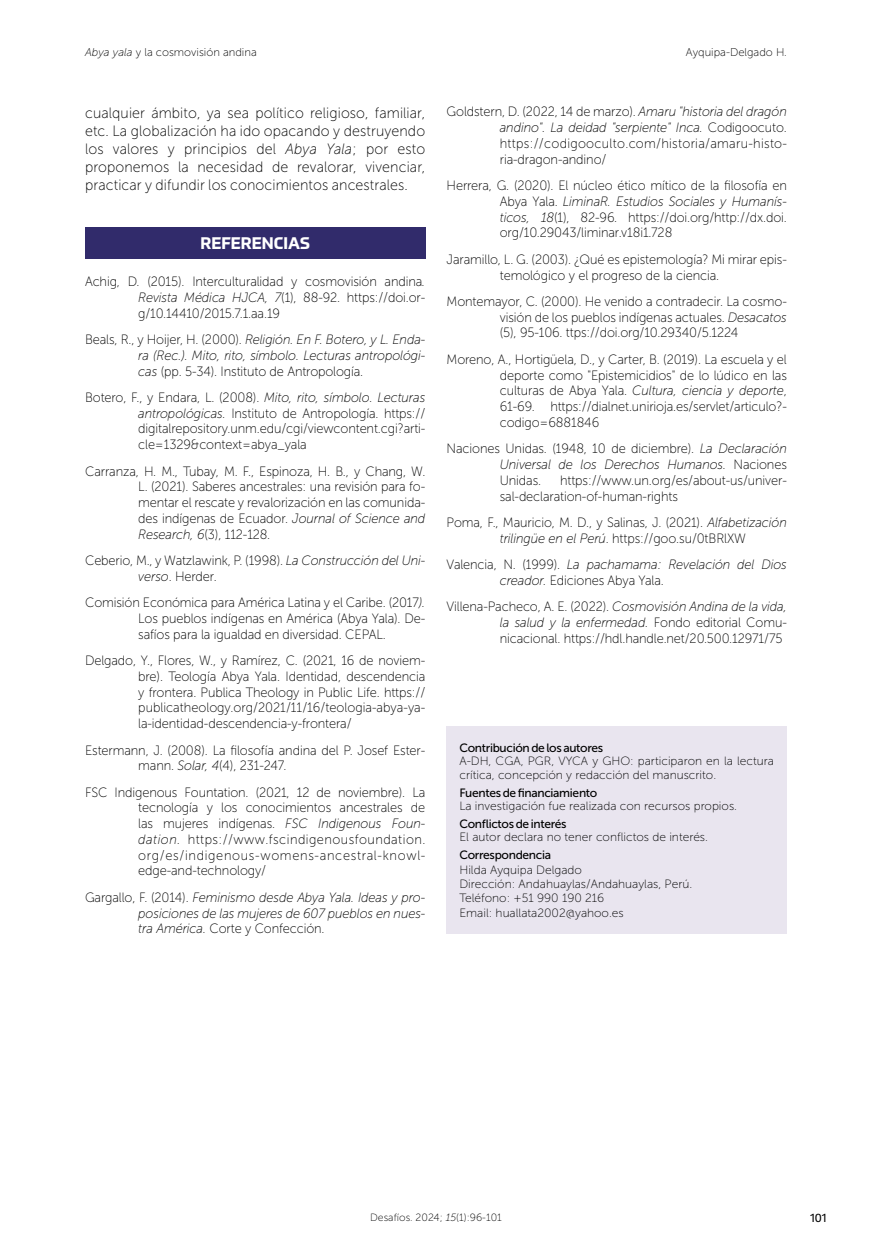
<style>
.page{position:relative;width:872px;height:1255px;background:#fff}
.page>*{position:absolute;margin:0;border:0;box-sizing:border-box;transform-origin:0 0}
.t1{font:700 16.5px "Prometo";color:#fff}
.t2{font:15px/18px "Museo Sans 100";letter-spacing:.01em;color:#000;text-align:justify;scale:.95 1}
.t3{font:13.5px/15.8px "Museo Sans 100";letter-spacing:-.01em;color:#000;text-align:justify;scale:.95 1}
.t4{font:italic 13.5px/15.8px "Museo Sans 100";letter-spacing:-.01em;color:#000;text-align:justify;scale:.95 1}
.t5{font:12px/14.4px "Museo Sans 100";color:#000}
.t6{font:12px "Museo Sans 500";letter-spacing:-.025em;color:#000}
.t7{font:500 12px "Prelo";color:#000}
.t8{font:11.25px "Museo Sans 100";color:#000}
.t9{font:10.5px "Museo Sans 100";color:#000}
.s1{font-style:italic}
.s2{font-style:normal}
</style>
<div class="page">
<div style="left:85px;top:227px;width:340px;height:32px;background:#312b6b"></div>
<div style="left:446px;top:726px;width:341px;height:207px;background:#e9e5ef"></div>
<p class="t8" style="left:85px;top:46px;width:173px"><span class="s1">Abya yala</span> y la cosmovisión andina</p>
<p class="t8" style="left:686px;top:46px;width:102px">Ayquipa-Delgado H.</p>
<p class="t2" style="left:85px;top:104px;width:360px">cualquier ámbito, ya sea político religioso, familiar, etc. La globalización ha ido opacando y destruyendo los valores y principios del <span class="s1">Abya Yala</span>; por esto proponemos la necesidad de revalorar, vivenciar, practicar y difundir los conocimientos ancestrales.</p>
<p class="t1" style="left:200px;top:233px;width:111px">REFERENCIAS</p>
<p class="t3" style="left:138px;top:274px;width:304px;text-indent:-53px">Achig, D. (2015). Interculturalidad y cosmovisión andina<span class="s1">.<br>Revista Médica HJCA, 7</span>(1), 88-92. https://doi.or&shy;g/10.14410/2015.7.1.aa.19</p>
<p class="t4" style="left:138px;top:331px;width:304px;text-indent:-53px"><span class="s2">Beals, R., y Hoijer, H. (2000).</span> Religión. En F. Botero, y L. Enda&shy;ra (Rec.). Mito, rito, símbolo. Lecturas antropológi&shy;cas <span class="s2">(pp. 5-34). Instituto de Antropología.</span></p>
<p class="t3" style="left:138px;top:389px;width:304px;text-indent:-53px">Botero, F., y Endara, L. (2008). <span class="s1">Mito, rito, símbolo. Lecturas antropológicas.</span> Instituto de Antropología. https:// digitalrepository.unm.edu/cgi/viewcontent.cgi?arti&shy;cle=1329&amp;context=abya_yala</p>
<p class="t3" style="left:138px;top:463px;width:304px;text-indent:-53px">Carranza, H. M., Tubay, M. F., Espinoza, H. B., y Chang, W.<br>L. (2021). Saberes ancestrales: una revisión para fo&shy;mentar el rescate y revalorización en las comunida&shy;des indígenas de Ecuador. <span class="s1">Journal of Science and Research, 6</span>(3), 112-128.</p>
<p class="t3" style="left:138px;top:552px;width:304px;text-indent:-53px">Ceberio, M., y Watzlawink, P. (1998). <span class="s1">La Construcción del Uni&shy;verso</span>. Herder.</p>
<p class="t3" style="left:138px;top:595px;width:304px;text-indent:-53px">Comisión Económica para América Latina y el Caribe. (2017<span class="s1">).<br></span>Los pueblos indígenas en América (Abya Yala). De&shy;safíos para la igualdad en diversidad. CEPAL.</p>
<p class="t3" style="left:138px;top:652px;width:304px;text-indent:-53px">Delgado, Y., Flores, W., y Ramírez, C. (2021, 16 de noviem&shy;bre). Teología Abya Yala. Identidad, descendencia y frontera. Publica Theology in Public Life. https:// publicatheology.org/2021/11/16/teologia-abya-ya&shy;la-identidad-descendencia-y-frontera/</p>
<p class="t3" style="left:138px;top:742px;width:304px;text-indent:-53px">Estermann, J. (2008). La filosofía andina del P. Josef Ester&shy;mann. <span class="s1">Solar, 4</span>(4), 231-247.</p>
<p class="t3" style="left:138px;top:784px;width:304px;text-indent:-53px">FSC Indigenous Fountation. (2021, 12 de noviembre). La tecnología y los conocimientos ancestrales de las mujeres indígenas. <span class="s1">FSC Indigenous Foun&shy;dation.</span> https://www.fscindigenousfoundation. org/es/indigenous-womens-ancestral-knowl&shy;edge-and-technology/</p>
<p class="t4" style="left:138px;top:889px;width:304px;text-indent:-53px"><span class="s2">Gargallo, F. (2014).</span> Feminismo desde Abya Yala. Ideas y pro&shy;posiciones de las mujeres de 607 pueblos en nues&shy;tra América. <span class="s2">Corte y Confección.</span></p>
<p class="t3" style="left:500px;top:104px;width:304px;text-indent:-53px">Goldstern, D. (2022, 14 de marzo). <span class="s1">Amaru "historia del dragón andino". La deidad "serpiente" Inca.</span> Codigoocuto. https://codigooculto.com/historia/amaru-histo&shy;ria-dragon-andino/</p>
<p class="t3" style="left:500px;top:178px;width:304px;text-indent:-53px">Herrera, G. (2020). El núcleo ético mítico de la filosofía en Abya Yala. <span class="s1">LiminaR. Estudios Sociales y Humanís&shy;ticos, 18</span>(1), 82-96. https://doi.org/http://dx.doi. org/10.29043/liminar.v18i1.728</p>
<p class="t3" style="left:500px;top:251px;width:304px;text-indent:-53px">Jaramillo, L. G. (2003). ¿Qué es epistemología? Mi mirar epis&shy;temológico y el progreso de la ciencia.</p>
<p class="t3" style="left:500px;top:293px;width:304px;text-indent:-53px">Montemayor, C. (2000). He venido a contradecir. La cosmo&shy;visión de los pueblos indígenas actuales. <span class="s1">Desacatos </span>(5), 95-106. ttps://doi.org/10.29340/5.1224</p>
<p class="t3" style="left:500px;top:351px;width:304px;text-indent:-53px">Moreno, A., Hortigüela, D., y Carter, B. (2019). La escuela y el deporte como "Epistemicidios" de lo lúdico en las culturas de Abya Yala. <span class="s1">Cultura, ciencia y deporte</span>, 61-69. https://dialnet.unirioja.es/servlet/articulo?- codigo=6881846</p>
<p class="t3" style="left:500px;top:441px;width:304px;text-indent:-53px">Naciones Unidas. (1948, 10 de diciembre). <span class="s1">La Declaración Universal de los Derechos Humanos.</span> Naciones Unidas.</p>
<p class="t3" style="left:500px;top:472px;width:304px;text-indent:60px">https://www.un.org/es/about-us/univer&shy;sal-declaration-of-human-rights</p>
<p class="t3" style="left:500px;top:514px;width:304px;text-indent:-53px">Poma, F., Mauricio, M. D., y Salinas, J. (2021). <span class="s1">Alfabetización trilingüe en el Perú</span>. https://goo.su/0tBRlXW</p>
<p class="t4" style="left:500px;top:556px;width:304px;text-indent:-53px"><span class="s2">Valencia, N. (1999).</span> La pachamama: Revelación del Dios creador. <span class="s2">Ediciones Abya Yala.</span></p>
<p class="t3" style="left:500px;top:599px;width:304px;text-indent:-53px">Villena-Pacheco, A. E. (2022). <span class="s1">Cosmovisión Andina de la vida, la salud y la enfermedad.</span> Fondo editorial Comu&shy;nicacional. https://hdl.handle.net/20.500.12971/75</p>
<p class="t6" style="left:459px;top:741px;width:145px">Contribución de los autores</p>
<p class="t5" style="left:459px;top:754px;width:316px;line-height:13.5px">A-DH, CGA, PGR, VYCA y GHO: participaron en la lectura crítica, concepción y redacción del manuscrito.</p>
<p class="t6" style="left:459px;top:786px;width:139px">Fuentes de financiamiento</p>
<p class="t5" style="left:459px;top:799px;width:279px">La investigación fue realizada con recursos propios.</p>
<p class="t6" style="left:459px;top:817px;width:109px">Conflictos de interés</p>
<p class="t5" style="left:459px;top:830px;width:250px">El autor declara no tener conflictos de interés.</p>
<p class="t6" style="left:459px;top:848px;width:93px">Correspondencia</p>
<p class="t5" style="left:459px;top:862px;width:234px">Hilda Ayquipa Delgado<br>Dirección: Andahuaylas/Andahuaylas, Perú.<br>Teléfono: +51 990 190 216<br>Email: huallata2002@yahoo.es</p>
<p class="t9" style="left:370px;top:1211px;width:133px">Desafíos. 2024; <span class="s1">15</span>(1):96-101</p>
<p class="t7" style="left:810px;top:1210px;width:17px">101</p>
</div>
